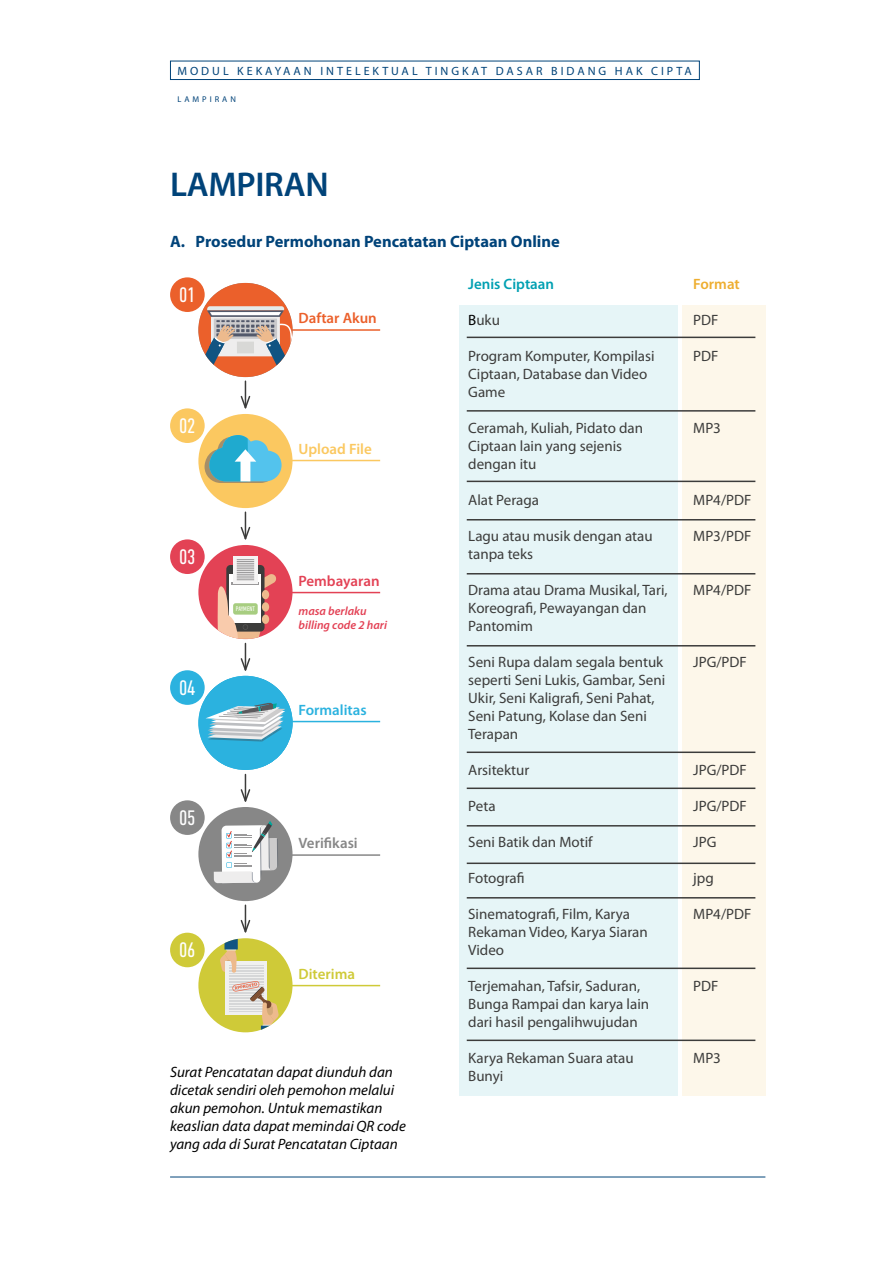
<style>
.page{position:relative;width:893px;height:1263px;background:#fff}
.page>*{position:absolute;margin:0;border:0;box-sizing:border-box;transform-origin:0 0}
.t1{font:600 34.5px "Myriad Pro";letter-spacing:-.01em;color:#004379}
.t2{font:condensed 21.45px "DIN Next LT Pro";color:#fff}
.t3{font:700 16.5px "Myriad Pro";color:#004379}
.t4{font:15px/18px "Myriad Pro";color:#3c3c3b}
.t5{font:italic 15px/18px "Myriad Pro";color:#000}
.t6{font:600 15px "Myriad Pro";color:#00a0b2}
.t7{font:600 15px "Myriad Pro";color:#878787}
.t8{font:600 15px "Myriad Pro";color:#fbc860}
.t9{font:600 15px "Myriad Pro";color:#eb602b}
.t10{font:600 15px "Myriad Pro";color:#e34255}
.t11{font:600 15px "Myriad Pro";color:#2bb2df}
.t12{font:600 15px "Myriad Pro";color:#cfca38}
.t13{font:600 15px "Myriad Pro";color:#eeae30}
.t14{font:12px "Myriad Pro";letter-spacing:.25em;color:#004379}
.t15{font:italic 600 12px/14.4px "Myriad Pro";color:#e34255}
.t16{font:8.4px "Myriad Pro";color:#004379}
.t17{font:condensed 6.75px "DIN Next LT Pro";color:#fff}
.s1{color:#000}
</style>
<div class="page">
<hr style="left:268px;top:854px;width:112px;height:2px;background:#878787">
<hr style="left:268px;top:721px;width:112px;height:1px;background:#2bb2df">
<hr style="left:268px;top:592px;width:112px;height:1px;background:#e34255">
<hr style="left:268px;top:460px;width:112px;height:1px;background:#fbc860">
<hr style="left:268px;top:329px;width:112px;height:2px;background:#eb602b">
<div style="left:682px;top:305px;width:83px;height:791px;background:#fdf7ea"></div>
<div style="left:459px;top:305px;width:219px;height:791px;background:#e6f5f7"></div>
<hr style="left:467px;top:337px;width:288px;height:1px;background:#3c3c3b">
<hr style="left:467px;top:410px;width:288px;height:2px;background:#3c3c3b">
<hr style="left:467px;top:481px;width:288px;height:1px;background:#3c3c3b">
<hr style="left:467px;top:519px;width:288px;height:1px;background:#3c3c3b">
<hr style="left:467px;top:573px;width:288px;height:1px;background:#3c3c3b">
<hr style="left:467px;top:645px;width:288px;height:1px;background:#3c3c3b">
<hr style="left:467px;top:751px;width:288px;height:2px;background:#3c3c3b">
<hr style="left:467px;top:787px;width:288px;height:2px;background:#3c3c3b">
<hr style="left:467px;top:825px;width:288px;height:1px;background:#3c3c3b">
<hr style="left:467px;top:862px;width:288px;height:2px;background:#3c3c3b">
<hr style="left:467px;top:897px;width:288px;height:1px;background:#3c3c3b">
<hr style="left:467px;top:967px;width:288px;height:2px;background:#3c3c3b">
<hr style="left:467px;top:1039px;width:288px;height:2px;background:#3c3c3b">
<div style="left:170px;top:277px;width:35px;height:35px;background:#eb602b;border-radius:50%"></div>
<div style="left:198px;top:283px;width:95px;height:94px;background:#eb602b;border-radius:50%"></div>
<div style="left:198px;top:414px;width:95px;height:94px;background:#fbc860;border-radius:50%"></div>
<svg style="left:205px;top:435px;width:77px;height:48px"></svg>
<div style="left:170px;top:408px;width:35px;height:35px;background:#fbc860;border-radius:50%"></div>
<div style="left:170px;top:539px;width:35px;height:35px;background:#e34255;border-radius:50%"></div>
<div style="left:198px;top:545px;width:95px;height:94px;background:#e34255;border-radius:50%"></div>
<div style="left:233px;top:556px;width:25px;height:27px;background:#f5f4f4"></div>
<div style="left:170px;top:670px;width:35px;height:35px;background:#2bb2df;border-radius:50%"></div>
<div style="left:198px;top:676px;width:95px;height:94px;background:#2bb2df;border-radius:50%"></div>
<div style="left:198px;top:807px;width:95px;height:94px;background:#878787;border-radius:50%"></div>
<svg style="left:214px;top:821px;width:64px;height:62px"></svg>
<div style="left:170px;top:800px;width:35px;height:35px;background:#878787;border-radius:50%"></div>
<div style="left:170px;top:933px;width:35px;height:34px;background:#cfca38;border-radius:50%"></div>
<div style="left:198px;top:938px;width:95px;height:94px;background:#cfca38;border-radius:50%"></div>
<div style="left:225px;top:961px;width:42px;height:53px;background:#f0f0ef"></div>
<hr style="left:229px;top:981px;width:34px;height:1px;background:#d6d7d8">
<hr style="left:229px;top:979px;width:34px;height:1px;background:#d6d7d8">
<hr style="left:229px;top:978px;width:34px;height:1px;background:#d6d7d8">
<hr style="left:229px;top:976px;width:34px;height:1px;background:#d6d7d8">
<hr style="left:229px;top:975px;width:34px;height:1px;background:#d6d7d8">
<hr style="left:229px;top:973px;width:34px;height:1px;background:#d6d7d8">
<hr style="left:229px;top:972px;width:34px;height:1px;background:#d6d7d8">
<hr style="left:229px;top:970px;width:34px;height:1px;background:#d6d7d8">
<hr style="left:229px;top:969px;width:34px;height:1px;background:#d6d7d8">
<hr style="left:229px;top:967px;width:34px;height:1px;background:#d6d7d8">
<hr style="left:229px;top:965px;width:34px;height:1px;background:#d6d7d8">
<hr style="left:229px;top:983px;width:34px;height:1px;background:#d6d7d8">
<hr style="left:229px;top:984px;width:34px;height:1px;background:#d6d7d8">
<hr style="left:229px;top:986px;width:34px;height:1px;background:#d6d7d8">
<hr style="left:229px;top:987px;width:34px;height:1px;background:#d6d7d8">
<hr style="left:229px;top:989px;width:34px;height:1px;background:#d6d7d8">
<hr style="left:229px;top:990px;width:34px;height:1px;background:#d6d7d8">
<hr style="left:229px;top:992px;width:34px;height:1px;background:#d6d7d8">
<hr style="left:229px;top:994px;width:34px;height:1px;background:#d6d7d8">
<hr style="left:229px;top:995px;width:34px;height:1px;background:#d6d7d8">
<hr style="left:229px;top:997px;width:34px;height:1px;background:#d6d7d8">
<hr style="left:229px;top:998px;width:34px;height:1px;background:#d6d7d8">
<hr style="left:229px;top:1000px;width:34px;height:1px;background:#d6d7d8">
<hr style="left:229px;top:1001px;width:34px;height:1px;background:#d6d7d8">
<hr style="left:229px;top:1003px;width:34px;height:1px;background:#d6d7d8">
<hr style="left:229px;top:1005px;width:34px;height:1px;background:#d6d7d8">
<hr style="left:229px;top:1006px;width:34px;height:1px;background:#d6d7d8">
<hr style="left:229px;top:1008px;width:34px;height:1px;background:#d6d7d8">
<hr style="left:229px;top:1009px;width:34px;height:1px;background:#d6d7d8">
<hr style="left:229px;top:1011px;width:34px;height:1px;background:#d6d7d8">
<svg style="left:232px;top:981px;width:47px;height:51px"></svg>
<hr style="left:268px;top:985px;width:112px;height:1px;background:#cfca38">
<svg style="left:199px;top:306px;width:94px;height:103px"></svg>
<svg style="left:240px;top:512px;width:11px;height:28px"></svg>
<svg style="left:205px;top:559px;width:87px;height:208px"></svg>
<svg style="left:240px;top:774px;width:11px;height:28px"></svg>
<svg style="left:220px;top:905px;width:31px;height:68px"></svg>
<div style="left:170px;top:61px;width:530px;height:19px;border:1px solid #004379"></div>
<hr style="left:170px;top:1176px;width:595px;height:1px;background:#004379">
<p class="t14" style="left:177px;top:63px;width:516px">MODUL KEKAYAAN INTELEKTUAL TINGKAT DASAR BIDANG HAK CIPTA</p>
<p class="t16" style="left:177px;top:94px;width:9px">LAMPIRAN</p>
<h1 class="t1" style="left:170px;top:162px;width:160px">LAMPIRAN</h1>
<p class="t3" style="left:170px;top:231px;width:391px">A. Prosedur Permohonan Pencatatan Ciptaan Online</p>
<p class="t6" style="left:468px;top:274px;width:87px">Jenis Ciptaan</p>
<p class="t4" style="left:468px;top:310px;width:33px"><span class="s1">B</span>uku</p>
<p class="t4" style="left:468px;top:346px;width:188px">Program Komputer, Kompilasi<br>Ciptaan, Database dan Video<br>Game</p>
<p class="t4" style="left:468px;top:418px;width:176px">Ceramah, Kuliah, Pidato dan<br>Ciptaan lain yang sejenis dengan itu</p>
<p class="t4" style="left:468px;top:490px;width:72px">Alat Peraga</p>
<p class="t4" style="left:468px;top:526px;width:186px">Lagu atau musik dengan atau tanpa teks</p>
<p class="t4" style="left:468px;top:580px;width:201px">Drama atau Drama Musikal, Tari,<br>Koreografi, Pewayangan dan<br>Pantomim</p>
<p class="t4" style="left:468px;top:652px;width:198px">Seni Rupa dalam segala bentuk seperti Seni Lukis, Gambar, Seni<br>Ukir, Seni Kaligrafi, Seni Pahat,<br>Seni Patung, Kolase dan Seni<br>Terapan</p>
<p class="t4" style="left:468px;top:760px;width:63px">Arsitektur</p>
<p class="t4" style="left:468px;top:796px;width:29px">Peta</p>
<p class="t4" style="left:468px;top:832px;width:126px">Seni Batik dan Motif</p>
<p class="t4" style="left:468px;top:868px;width:58px">Fotografi</p>
<p class="t4" style="left:468px;top:904px;width:181px">Sinematografi, Film, Karya<br>Rekaman Video, Karya Siaran<br>Video</p>
<p class="t4" style="left:468px;top:976px;width:182px">Terjemahan, Tafsir, Saduran,<br>Bunga Rampai dan karya lain dari hasil pengalihwujudan</p>
<p class="t4" style="left:468px;top:1048px;width:167px">Karya Rekaman Suara atau<br>Bunyi</p>
<h2 class="t2" style="left:179px;top:282px;width:18px">01</h2>
<p class="t9" style="left:298px;top:309px;width:80px">Daftar Akun</p>
<h2 class="t2" style="left:179px;top:413px;width:18px">02</h2>
<p class="t8" style="left:298px;top:439px;width:75px">Upload File</p>
<h2 class="t2" style="left:179px;top:544px;width:18px">03</h2>
<p class="t10" style="left:298px;top:571px;width:83px">Pembayaran</p>
<p class="t15" style="left:298px;top:603px;width:90px">masa berlaku billing code 2 hari</p>
<p class="t17" style="left:236px;top:605px;width:21px">PAYMENT</p>
<h2 class="t2" style="left:179px;top:675px;width:18px">04</h2>
<p class="t11" style="left:298px;top:700px;width:70px">Formalitas</p>
<h2 class="t2" style="left:179px;top:805px;width:18px">05</h2>
<p class="t7" style="left:298px;top:834px;width:61px">Verifikasi</p>
<h2 class="t2" style="left:179px;top:938px;width:18px">06</h2>
<p class="t12" style="left:298px;top:964px;width:58px">Diterima</p>
<p class="t5" style="left:170px;top:1062px;width:237px">Surat Pencatatan dapat diunduh dan dicetak sendiri oleh pemohon melalui akun pemohon. Untuk memastikan keaslian data dapat memindai QR code yang ada di Surat Pencatatan Ciptaan</p>
<p class="t13" style="left:693px;top:274px;width:48px">Format</p>
<p class="t4" style="left:693px;top:310px;width:27px">PDF</p>
<p class="t4" style="left:693px;top:346px;width:27px">PDF</p>
<p class="t4" style="left:693px;top:418px;width:29px">MP3</p>
<p class="t4" style="left:693px;top:490px;width:60px">MP4/PDF</p>
<p class="t4" style="left:693px;top:526px;width:60px">MP3/PDF</p>
<p class="t4" style="left:693px;top:580px;width:60px">MP4/PDF</p>
<p class="t4" style="left:693px;top:652px;width:55px">JPG/PDF</p>
<p class="t4" style="left:693px;top:760px;width:55px">JPG/PDF</p>
<p class="t4" style="left:693px;top:796px;width:55px">JPG/PDF</p>
<p class="t4" style="left:693px;top:832px;width:25px">JPG</p>
<p class="t4" style="left:693px;top:868px;width:22px">jpg</p>
<p class="t4" style="left:693px;top:904px;width:60px">MP4/PDF</p>
<p class="t4" style="left:693px;top:976px;width:27px">PDF</p>
<p class="t4" style="left:693px;top:1048px;width:29px">MP3</p>
</div>
